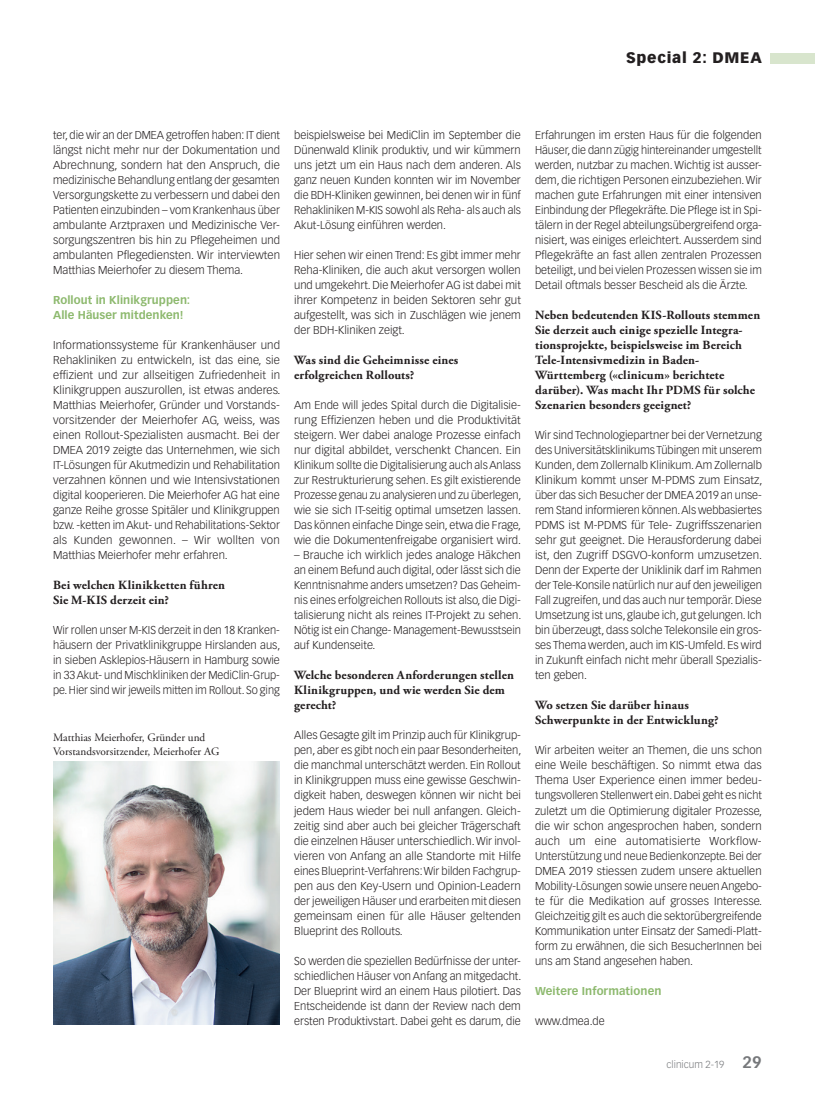
<style>
.page{position:relative;width:815px;height:1099px;background:#fff}
.page>*{position:absolute;margin:0;border:0;box-sizing:border-box;transform-origin:0 0}
.t1{font:900 15px "Vectora LT Std";letter-spacing:.05em;color:#231f20}
.Interviewfragen_ohne{font:700 12.5px/15px "Adobe Garamond Pro";letter-spacing:.01em;color:#231f20}
.Lauftext{font:300 11.25px/15px "Vectora LT Std";color:#231f20;text-align:justify}
.ZT_Special{font:700 11.25px/15px "Vectora LT Std";letter-spacing:.005em;color:#8db96e}
.Legende{font:11.25px/13.5px "Adobe Garamond Pro";color:#231f20}
.t2{font:300 10px "Vectora LT Std";color:#76787b}
.s1{font-weight:700;font-size:16.25px}
</style>
<div class="page">
<div style="left:770px;top:53px;width:45px;height:10px;background:#d8e5cd"></div>
<img style="left:53px;top:761px;width:227px;height:263px">
<h1 class="t1" style="left:626px;top:49px;width:137px">Special 2: DMEA</h1>
<p class="Lauftext" style="left:53px;top:128px;width:228px">ter, die wir an der DMEA getroffen haben: IT dient längst nicht mehr nur der Dokumentation und Abrechnung, sondern hat den Anspruch, die medizinische Behandlung entlang der gesamten Versorgungskette zu verbessern und dabei den Patienten einzubinden – vom Krankenhaus über ambulante Arztpraxen und Medizinische Ver&shy;sorgungszentren bis hin zu Pflegeheimen und ambulanten Pflegediensten. Wir interviewten Matthias Meierhofer zu diesem Thema.</p>
<p class="ZT_Special" style="left:53px;top:293px;width:139px">Rollout in Klinikgruppen:<br>Alle Häuser mitdenken!</p>
<p class="Lauftext" style="left:53px;top:338px;width:229px">Informationssysteme fü r Krankenhä user und Rehakliniken zu entwickeln, ist das eine, sie effizient und zur allseitigen Zufriedenheit in Klinikgruppen auszurollen, ist etwas anderes.<br>Matthias Meierhofer, Grü nder und Vorstands&shy;vorsitzender der Meierhofer AG, weiss, was einen Rollout-Spezialisten ausmacht. Bei der DMEA 2019 zeigte das Unternehmen, wie sich IT-Lösungen fü r Akutmedizin und Rehabilitation verzahnen können und wie Intensivstationen digital kooperieren. Die Meierhofer AG hat eine ganze Reihe grosse Spitäler und Klinikgruppen bzw. -ketten im Akut- und Rehabilitations-Sektor als Kunden gewonnen. – Wir wollten von Matthias Meierhofer mehr erfahren.</p>
<p class="Interviewfragen_ohne" style="left:53px;top:578px;width:173px">Bei welchen Klinikketten führen<br>Sie M-KIS derzeit ein?</p>
<p class="Lauftext" style="left:53px;top:623px;width:229px;text-align:left">Wir rollen unser M-KIS derzeit in den 18 Kranken&shy;häusern der Privatklinikgruppe Hirslanden aus, in sieben Asklepios-Häusern in Hamburg sowie in 33 Akut- und Mischkliniken der MediClin-Grup&shy;pe. Hier sind wir jeweils mitten im Rollout. So ging</p>
<p class="Legende" style="left:53px;top:731px;width:168px">Matthias Meierhofer, Gründer und<br>Vorstandsvorsitzender, Meierhofer AG</p>
<p class="Lauftext" style="left:294px;top:128px;width:228px">beispielsweise bei MediClin im September die Dünenwald Klinik produktiv, und wir kümmern uns jetzt um ein Haus nach dem anderen. Als ganz neuen Kunden konnten wir im November die BDH-Kliniken gewinnen, bei denen wir in fünf Rehakliniken M-KIS sowohl als Reha- als auch als Akut-Lösung einfü hren werden.</p>
<p class="Lauftext" style="left:294px;top:248px;width:228px">Hier sehen wir einen Trend: Es gibt immer mehr Reha-Kliniken, die auch akut versorgen wollen und umgekehrt. Die Meierhofer AG ist dabei mit ihrer Kompetenz in beiden Sektoren sehr gut aufgestellt, was sich in Zuschlägen wie jenem der BDH-Kliniken zeigt.</p>
<p class="Interviewfragen_ohne" style="left:294px;top:353px;width:166px">Was sind die Geheimnisse eines erfolgreichen Rollouts?</p>
<p class="Lauftext" style="left:294px;top:398px;width:229px">Am Ende will jedes Spital durch die Digitalisie&shy;rung Effizienzen heben und die Produktivität steigern. Wer dabei analoge Prozesse einfach nur digital abbildet, verschenkt Chancen. Ein Klinikum sollte die Digitalisierung auch als Anlass zur Restrukturierung sehen. Es gilt existierende Prozesse genau zu analysieren und zu ü berlegen, wie sie sich IT-seitig optimal umsetzen lassen.<br>Das können einfache Dinge sein, etwa die Frage, wie die Dokumentenfreigabe organisiert wird.</p>
<p class="Lauftext" style="left:294px;top:548px;width:229px">– Brauche ich wirklich jedes analoge Häkchen an einem Befund auch digital, oder lässt sich die Kenntnisnahme anders umsetzen? Das Geheim&shy;nis eines erfolgreichen Rollouts ist also, die Digi&shy;talisierung nicht als reines IT-Projekt zu sehen.<br>Nötig ist ein Change- Management-Bewusstsein auf Kundenseite.</p>
<p class="Interviewfragen_ohne" style="left:294px;top:668px;width:221px">Welche besonderen Anforderungen stellen<br>Klinikgruppen, und wie werden Sie dem gerecht?</p>
<p class="Lauftext" style="left:294px;top:728px;width:229px">Alles Gesagte gilt im Prinzip auch fü r Klinikgrup&shy;pen, aber es gibt noch ein paar Besonderheiten, die manchmal unterschätzt werden. Ein Rollout in Klinikgruppen muss eine gewisse Geschwin&shy;digkeit haben, deswegen können wir nicht bei jedem Haus wieder bei null anfangen. Gleich&shy;zeitig sind aber auch bei gleicher Trägerschaft die einzelnen Häuser unterschiedlich. Wir invol&shy;vieren von Anfang an alle Standorte mit Hilfe eines Blueprint-Verfahrens: Wir bilden Fachgrup&shy;pen aus den Key-Usern und Opinion-Leadern der jeweiligen Häuser und erarbeiten mit diesen gemeinsam einen fü r alle Häuser geltenden Blueprint des Rollouts.</p>
<p class="Lauftext" style="left:294px;top:953px;width:229px">So werden die speziellen Bedü rfnisse der unter&shy;schiedlichen Hä user von Anfang an mitgedacht.<br>Der Blueprint wird an einem Haus pilotiert. Das Entscheidende ist dann der Review nach dem ersten Produktivstart. Dabei geht es darum, die</p>
<p class="Lauftext" style="left:535px;top:128px;width:228px">Erfahrungen im ersten Haus fü r die folgenden Häuser, die dann zügig hintereinander umgestellt werden, nutzbar zu machen. Wichtig ist ausser&shy;dem, die richtigen Personen einzubeziehen. Wir machen gute Erfahrungen mit einer intensiven Einbindung der Pflegekräfte. Die Pflege ist in Spi&shy;tälern in der Regel abteilungsü bergreifend orga&shy;nisiert, was einiges erleichtert. Ausserdem sind Pflegekräfte an fast allen zentralen Prozessen beteiligt, und bei vielen Prozessen wissen sie im Detail oftmals besser Bescheid als die Ärzte.</p>
<p class="Interviewfragen_ohne" style="left:535px;top:308px;width:227px">Neben bedeutenden KIS-Rollouts stemmen Sie derzeit auch einige spezielle Integra&shy;tionsprojekte, beispielsweise im Bereich Tele-Intensivmedizin in Baden-Württemberg («clinicum» berichtete darüber). Was macht Ihr PDMS für solche Szenarien besonders geeignet?</p>
<p class="Lauftext" style="left:535px;top:428px;width:229px">Wir sind Technologiepartner bei der Vernetzung des Universitätsklinikums Tü bingen mit unserem Kunden, dem Zollernalb Klinikum. Am Zollernalb Klinikum kommt unser M-PDMS zum Einsatz, ü ber das sich Besucher der DMEA 2019 an unse&shy;rem Stand informieren können. Als webbasiertes PDMS ist M-PDMS fü r Tele- Zugriffsszenarien sehr gut geeignet. Die Herausforderung dabei ist, den Zugriff DSGVO-konform umzusetzen.<br>Denn der Experte der Uniklinik darf im Rahmen der Tele-Konsile natü rlich nur auf den jeweiligen Fall zugreifen, und das auch nur temporä r. Diese Umsetzung ist uns, glaube ich, gut gelungen. Ich bin ü berzeugt, dass solche Telekonsile ein gros&shy;ses Thema werden, auch im KIS-Umfeld. Es wird in Zukunft einfach nicht mehr ü berall Spezialis&shy;ten geben.</p>
<p class="Interviewfragen_ohne" style="left:535px;top:698px;width:185px">Wo setzen Sie darüber hinaus<br>Schwerpunkte in der Entwicklung?</p>
<p class="Lauftext" style="left:535px;top:743px;width:229px">Wir arbeiten weiter an Themen, die uns schon eine Weile beschäftigen. So nimmt etwa das Thema User Experience einen immer bedeu&shy;tungsvolleren Stellenwert ein. Dabei geht es nicht zuletzt um die Optimierung digitaler Prozesse, die wir schon angesprochen haben, sondern auch um eine automatisierte Workflow-Unterstützung und neue Bedienkonzepte. Bei der DMEA 2019 stiessen zudem unsere aktuellen Mobility-Lösungen sowie unsere neuen Angebo&shy;te fü r die Medikation auf grosses Interesse.<br>Gleichzeitig gilt es auch die sektorü bergreifende Kommunikation unter Einsatz der Samedi-Platt&shy;form zu erwähnen, die sich BesucherInnen bei uns am Stand angesehen haben.</p>
<p class="ZT_Special" style="left:535px;top:983px;width:128px">Weitere Informationen</p>
<p class="Lauftext" style="left:535px;top:1013px;width:71px">www.dmea.de</p>
<p class="t2" style="left:667px;top:1058px;width:97px">clinicum 2-19 <span class="s1">29</span></p>
</div>
